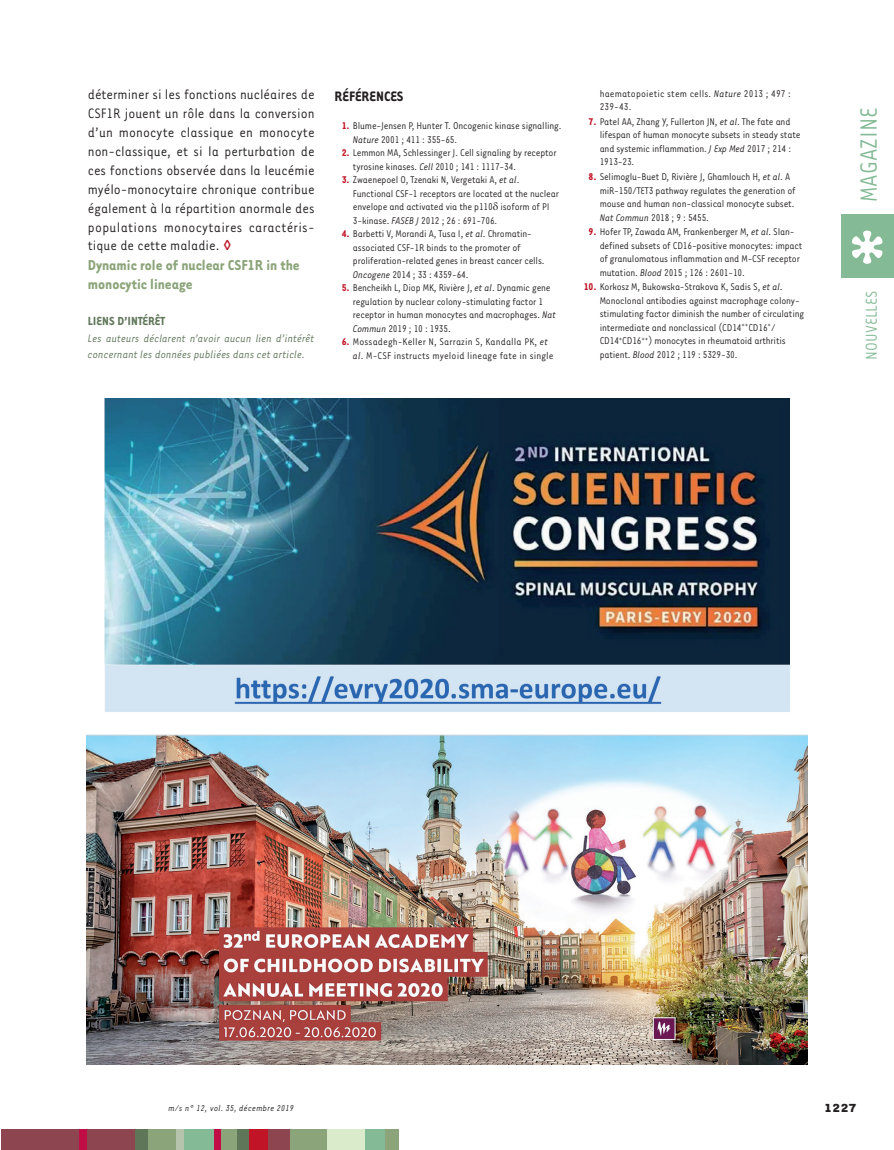
<style>
.page{position:relative;width:894px;height:1150px;background:#fff}
.page>*{position:absolute;margin:0;border:0;box-sizing:border-box;transform-origin:0 0}
.t1{font:27px "Tarzana Narrow";color:#84ba95}
.t2{font:18px "Tarzana Narrow";color:#84ba95}
.t3{font:700 16.5px/18.9px "Tarzana Narrow";color:#8ba479}
.t4{font:15.75px/18.9px "Tarzana Narrow";letter-spacing:.02em;color:#231f20;text-align:justify}
.t5{font:700 15.75px "Tarzana Narrow";color:#231f20}
.t6{font:700 13.5px "Tarzana Narrow";color:#5f7659}
.t7{font:700 13.5px "Tarzana Wide";color:#231f20}
.t8{font:italic 12.45px/15.9px "Tarzana Narrow";color:#5f7659}
.t9{font:11.25px/13.5px "Tarzana Narrow";letter-spacing:-.015em;color:#231f20}
.t10{font:11.25px/13.5px "Tarzana Narrow";letter-spacing:.01em;color:#231f20}
.t11{font:italic 9.75px "Tarzana Narrow";letter-spacing:.025em;color:#231f20}
.s1{font-weight:700;color:#c11527}
.s2{font-style:italic}
</style>
<div class="page">
<div style="left:1px;top:1128px;width:134px;height:21px;background:#8d454f"></div>
<div style="left:236px;top:1128px;width:13px;height:21px;background:#5f7659"></div>
<div style="left:79px;top:1128px;width:8px;height:21px;background:#c10d45"></div>
<div style="left:135px;top:1128px;width:21px;height:21px;background:#5f7659"></div>
<div style="left:148px;top:1128px;width:30px;height:21px;background:#8ba479"></div>
<div style="left:176px;top:1128px;width:9px;height:21px;background:#b6c4ad"></div>
<div style="left:185px;top:1128px;width:29px;height:21px;background:#84ba95"></div>
<div style="left:218px;top:1128px;width:19px;height:21px;background:#8ba479"></div>
<div style="left:214px;top:1128px;width:6px;height:21px;background:#c10d45"></div>
<div style="left:249px;top:1128px;width:27px;height:21px;background:#c11527"></div>
<div style="left:288px;top:1128px;width:39px;height:21px;background:#8ba479"></div>
<div style="left:268px;top:1128px;width:21px;height:21px;background:#8d454f"></div>
<div style="left:327px;top:1128px;width:39px;height:21px;background:#daebcb"></div>
<div style="left:365px;top:1128px;width:21px;height:21px;background:#84ba95"></div>
<div style="left:385px;top:1128px;width:13px;height:21px;background:#8ba479"></div>
<div style="left:841px;top:214px;width:52px;height:64px;background:#84ba95"></div>
<svg style="left:852px;top:230px;width:30px;height:34px"></svg>
<img style="left:105px;top:398px;width:684px;height:314px">
<img style="left:86px;top:734px;width:721px;height:329px">
<p class="t4" style="left:88px;top:84px;width:228px">déterminer si les fonctions nucléaires de CSF1R jouent un rôle dans la conversion d’un monocyte classique en monocyte non-classique, et si la perturbation de ces fonctions observée dans la leucémie myélo-monocytaire chronique contribue également à la répartition anormale des populations monocytaires caractéris&shy;tique de cette maladie.</p>
<h3 class="t3" style="left:88px;top:255px;width:213px">Dynamic role of nuclear CSF1R in the monocytic lineage</h3>
<p class="t6" style="left:88px;top:312px;width:79px">LIENS D’INTÉ RÊ T</p>
<p class="t8" style="left:88px;top:330px;width:228px">Les auteurs dé clarent n’avoir aucun lien d’inté rê t concernant les donné es publié es dans cet article.</p>
<h3 class="t5" style="left:334px;top:86px;width:70px">RÉFÉRENCES</h3>
<p class="t9" style="left:353px;top:119px;width:210px;text-indent:-11px"><span class="s1">1.</span> Blume-Jensen P, Hunter T. Oncogenic kinase signalling.<br><span class="s2">Nature</span> 2001 ; 411 : 355-65.</p>
<p class="t9" style="left:353px;top:146px;width:205px;text-indent:-11px"><span class="s1">2.</span> Lemmon MA, Schlessinger J. Cell signaling by receptor tyrosine kinases. <span class="s2">Cell</span> 2010 ; 141 : 1117-34.</p>
<p class="t9" style="left:353px;top:173px;width:207px;text-indent:-11px"><span class="s1">3.</span> Zwaenepoel O, Tzenaki N, Vergetaki A, <span class="s2">et al</span>.<br>Functional CSF-1 receptors are located at the nuclear envelope and activated via the p110 isoform of PI 3-kinase. <span class="s2">FASEB J</span> 2012 ; 26 : 691-706.</p>
<p class="t9" style="left:353px;top:227px;width:193px;text-indent:-11px"><span class="s1">4.</span> Barbetti V, Morandi A, Tusa I, <span class="s2">et al</span>. Chromatin&shy;associated CSF-1R binds to the promoter of proliferation-related genes in breast cancer cells.<br><span class="s2">Oncogene</span> 2014 ; 33 : 4359-64.</p>
<p class="t9" style="left:353px;top:281px;width:205px;text-indent:-11px"><span class="s1">5.</span> Bencheikh L, Diop MK, Rivière J, <span class="s2">et al</span>. Dynamic gene regulation by nuclear colony-stimulating factor 1 receptor in human monocytes and macrophages. <span class="s2">Nat Commun</span> 2019 ; 10 : 1935.</p>
<p class="t10" style="left:353px;top:335px;width:202px;text-indent:-11px"><span class="s1">6.</span> Mossadegh-Keller N, Sarrazin S, Kandalla PK, <span class="s2">et al</span>. M-CSF instructs myeloid lineage fate in single</p>
<p class="t10" style="left:599px;top:86px;width:193px">haematopoietic stem cells. <span class="s2">Nature</span> 2013 ; 497 :<br>239-43.</p>
<p class="t9" style="left:599px;top:114px;width:202px;text-indent:-11px"><span class="s1">7.</span> Patel AA, Zhang Y, Fullerton JN, <span class="s2">et al</span>. The fate and lifespan of human monocyte subsets in steady state and systemic inflammation. <span class="s2">J Exp Med</span> 2017 ; 214 :<br>1913-23.</p>
<p class="t9" style="left:599px;top:169px;width:197px;text-indent:-11px"><span class="s1">8.</span> Selimoglu-Buet D, Rivière J, Ghamlouch H, <span class="s2">et al</span>. A miR-150/TET3 pathway regulates the generation of mouse and human non-classical monocyte subset.<br><span class="s2">Nat Commun</span> 2018 ; 9 : 5455.</p>
<p class="t9" style="left:599px;top:224px;width:204px;text-indent:-11px"><span class="s1">9.</span> Hofer TP, Zawada AM, Frankenberger M, <span class="s2">et al</span>. Slan&shy;defined subsets of CD16-positive monocytes: impact of granulomatous inflammation and M-CSF receptor mutation. <span class="s2">Blood</span> 2015 ; 126 : 2601-10.</p>
<p class="t9" style="left:599px;top:280px;width:206px;text-indent:-16px"><span class="s1">10.</span> Korkosz M, Bukowska-Strakova K, Sadis S, <span class="s2">et al</span>.<br>Monoclonal antibodies against macrophage colony&shy;stimulating factor diminish the number of circulating intermediate and nonclassical (CD14<sup>++</sup>CD16<sup>+</sup>/ CD14<sup>+</sup>CD16<sup>++</sup>) monocytes in rheumatoid arthritis patient. <span class="s2">Blood</span> 2012 ; 119 : 5329-30.</p>
<h1 class="t1" style="left:852px;top:202px;width:96px;rotate:-90deg">MAGAZINE</h1>
<h2 class="t2" style="left:860px;top:359px;width:70px;rotate:-90deg">NOUVELLES</h2>
<p class="t11" style="left:169px;top:1101px;width:127px">m/s n° 12, vol. 35, décembre 2019</p>
<p class="t7" style="left:823px;top:1098px;width:34px">1227</p>
</div>
